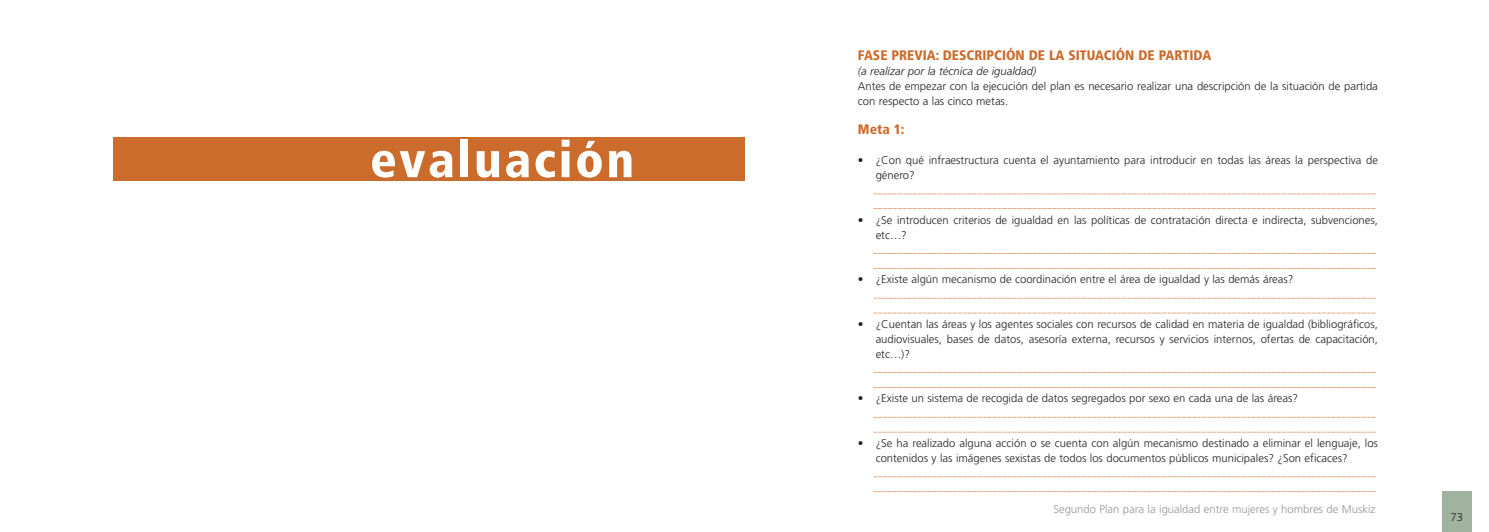
<style>
.page{position:relative;width:1489px;height:532px;background:#fff}
.page>*{position:absolute;margin:0;border:0;box-sizing:border-box;transform-origin:0 0}
.t1{font:900 condensed 50px "Frutiger";letter-spacing:.05em;color:#fff}
.t2{font:900 condensed 13.75px "Frutiger";color:#cb6b2c}
.t3{font:300 11.25px/14.9px "Frutiger";color:#231f20}
.t4{font:300 11.25px "Frutiger";color:#939598}
.t5{font:italic 300 11.25px "Frutiger";color:#231f20}
</style>
<div class="page">
<div style="left:1441px;top:491px;width:30px;height:40px;background:#9fb39e"></div>
<div style="left:113px;top:137px;width:632px;height:43px;background:#cb6b2c"></div>
<svg style="left:874px;top:193px;width:501px;height:1px"></svg>
<svg style="left:874px;top:208px;width:501px;height:1px"></svg>
<svg style="left:874px;top:253px;width:501px;height:1px"></svg>
<svg style="left:874px;top:268px;width:501px;height:1px"></svg>
<svg style="left:874px;top:298px;width:501px;height:1px"></svg>
<svg style="left:874px;top:312px;width:501px;height:1px"></svg>
<svg style="left:874px;top:372px;width:501px;height:1px"></svg>
<svg style="left:874px;top:387px;width:501px;height:1px"></svg>
<svg style="left:874px;top:431px;width:501px;height:1px"></svg>
<svg style="left:874px;top:476px;width:501px;height:1px"></svg>
<svg style="left:874px;top:417px;width:501px;height:1px"></svg>
<svg style="left:874px;top:491px;width:501px;height:1px"></svg>
<h1 class="t1" style="left:370px;top:140px;width:266px">evaluación</h1>
<p class="t2" style="left:857px;top:50px;width:355px">FASE PREVIA: DESCRIPCIÓN DE LA SITUACIÓN DE PARTIDA</p>
<p class="t5" style="left:857px;top:66px;width:180px">(a realizar por la técnica de igualdad)</p>
<p class="t3" style="left:857px;top:79px;width:521px">Antes de empezar con la ejecución del plan es necesario realizar una descripción de la situación de partida con respecto a las cinco metas.</p>
<p class="t2" style="left:857px;top:124px;width:48px">Meta 1:</p>
<p class="t3" style="left:875px;top:154px;width:504px;text-indent:-18px">• ¿Con qué infraestructura cuenta el ayuntamiento para introducir en todas las áreas la perspectiva de género?</p>
<p class="t3" style="left:875px;top:213px;width:504px;text-indent:-18px">• ¿Se introducen criterios de igualdad en las políticas de contratación directa e indirecta, subvenciones, etc…?</p>
<p class="t3" style="left:857px;top:273px;width:437px">• ¿Existe algún mecanismo de coordinación entre el área de igualdad y las demás áreas?</p>
<p class="t3" style="left:875px;top:317px;width:504px;text-align:justify;text-indent:-18px">• ¿Cuentan las áreas y los agentes sociales con recursos de calidad en materia de igualdad (bibliográficos, audiovisuales, bases de datos, asesoría externa, recursos y servicios internos, ofertas de capacitación, etc…)?</p>
<p class="t3" style="left:857px;top:392px;width:441px">• ¿Existe un sistema de recogida de datos segregados por sexo en cada una de las áreas?</p>
<p class="t3" style="left:875px;top:436px;width:504px;text-indent:-18px">• ¿Se ha realizado alguna acción o se cuenta con algún mecanismo destinado a eliminar el lenguaje, los contenidos y las imágenes sexistas de todos los documentos públicos municipales? ¿Son eficaces?</p>
<p class="t4" style="left:1053px;top:504px;width:323px">Segundo Plan para la igualdad entre mujeres y hombres de Muskiz</p>
<p class="t3" style="left:1450px;top:511px;width:14px">73</p>
</div>
